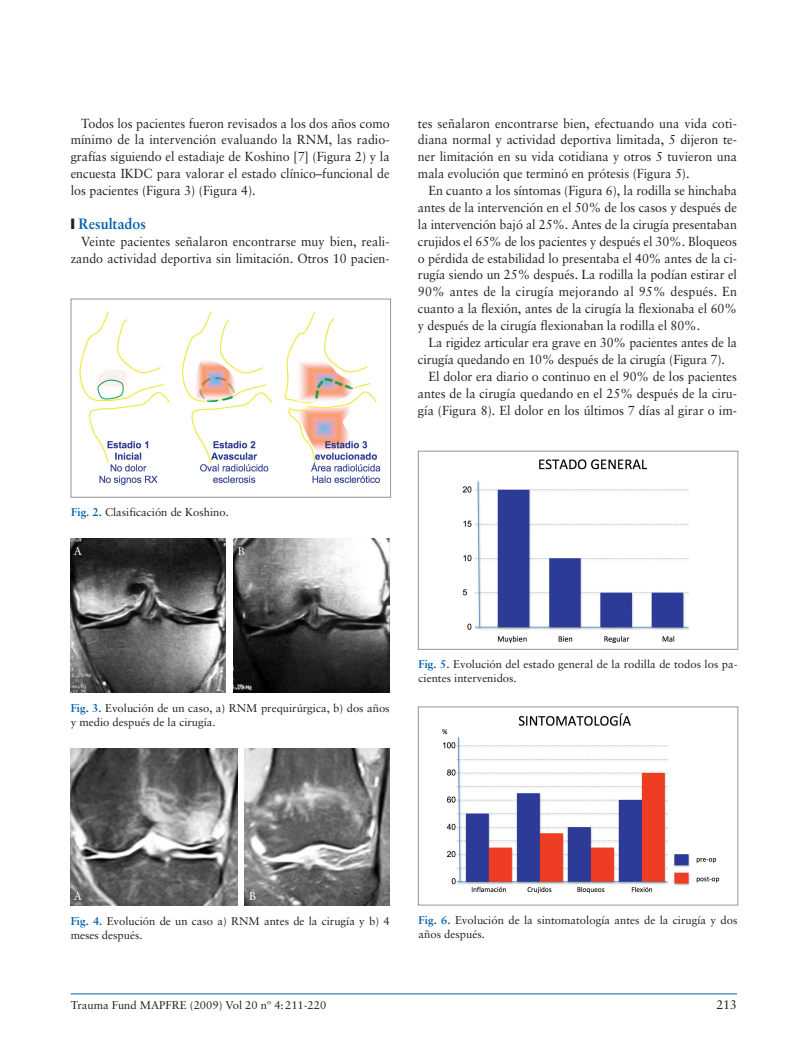
<style>
.page{position:relative;width:808px;height:1053px;background:#fff}
.page>*{position:absolute;margin:0;border:0;box-sizing:border-box;transform-origin:0 0}
.t1{font:700 15px "Sabon";color:#015dab;scale:.95 1}
.t2{font:13.12px/16.9px "Sabon";color:#231f20;text-align:justify;scale:.95 1}
.t3{font:12.5px "Sabon";color:#231f20}
.t4{font:11.25px/13.8px "Sabon";color:#231f20}
.t5{font:11.25px "Sabon";color:#fff}
.s1{color:#231f20}
.s2{font-weight:700;color:#015dab}
</style>
<div class="page">
<hr style="left:71px;top:993px;width:666px;height:1px;background:#015dab">
<img style="left:79px;top:311px;width:302px;height:174px">
<div style="left:71px;top:299px;width:320px;height:198px;border:1px solid #939598"></div>
<img style="left:462px;top:459px;width:227px;height:185px">
<div style="left:418px;top:451px;width:320px;height:198px;border:1px solid #939598"></div>
<img style="left:442px;top:713px;width:278px;height:181px">
<div style="left:418px;top:706px;width:320px;height:199px;border:1px solid #939598"></div>
<img style="left:71px;top:539px;width:155px;height:153px">
<img style="left:234px;top:539px;width:155px;height:153px">
<img style="left:71px;top:748px;width:166px;height:157px">
<img style="left:245px;top:748px;width:144px;height:157px">
<p class="t2" style="left:71px;top:116px;width:337px;text-indent:11px">Todos los pacientes fueron revisados a los dos años como mínimo de la intervención evaluando la RNM, las radio&shy;grafías siguiendo el estadiaje de Koshino [7] (Figura 2) y la encuesta IKDC para valorar el estado clínico–funcional de los pacientes (Figura 3) (Figura 4).</p>
<p class="t1" style="left:71px;top:217px;width:81px"><span class="s1">❙</span> Resultados</p>
<p class="t2" style="left:71px;top:234px;width:337px;text-align:right">Veinte pacientes señalaron encontrarse muy bien, reali&shy;zando actividad deportiva sin limitación. Otros 10 pacien-</p>
<p class="t2" style="left:418px;top:116px;width:337px">tes señalaron encontrarse bien, efectuando una vida coti&shy;diana normal y actividad deportiva limitada, 5 dijeron te&shy;ner limitación en su vida cotidiana y otros 5 tuvieron una mala evolución que terminó en prótesis (Figura 5).</p>
<p class="t2" style="left:418px;top:183px;width:337px;text-indent:11px">En cuanto a los síntomas (Figura 6), la rodilla se hinchaba antes de la intervención en el 50% de los casos y después de la intervención bajó al 25%. Antes de la cirugía presentaban crujidos el 65% de los pacientes y después el 30%. Bloqueos o pérdida de estabilidad lo presentaba el 40% antes de la ci&shy;rugía siendo un 25% después. La rodilla la podían estirar el 90% antes de la cirugía mejorando al 95% después. En cuanto a la flexión, antes de la cirugía la flexionaba el 60% y después de la cirugía flexionaban la rodilla el 80%.</p>
<p class="t2" style="left:429px;top:335px;width:326px">La rigidez articular era grave en 30% pacientes antes de la</p>
<p class="t2" style="left:418px;top:352px;width:325px">cirugía quedando en 10% después de la cirugía (Figura 7).</p>
<p class="t2" style="left:429px;top:369px;width:326px">El dolor era diario o continuo en el 90% de los pacientes</p>
<p class="t2" style="left:418px;top:386px;width:337px">antes de la cirugía quedando en el 25% después de la ciru-</p>
<p class="t2" style="left:418px;top:402px;width:337px">gía (Figura 8). El dolor en los últimos 7 días al girar o im-</p>
<p class="t4" style="left:71px;top:506px;width:159px"><span class="s2">Fig. 2.</span> Clasificación de Koshino.</p>
<p class="t5" style="left:74px;top:546px;width:10px">A</p>
<p class="t5" style="left:238px;top:546px;width:8px">B</p>
<p class="t4" style="left:71px;top:702px;width:320px"><span class="s2">Fig. 3.</span> Evolución de un caso, a) RNM prequirúrgica, b) dos años y medio después de la cirugía.</p>
<p class="t4" style="left:419px;top:658px;width:320px"><span class="s2">Fig. 5.</span> Evolución del estado general de la rodilla de todos los pa&shy;cientes intervenidos.</p>
<p class="t5" style="left:74px;top:891px;width:10px">A</p>
<p class="t5" style="left:249px;top:891px;width:8px">B</p>
<p class="t4" style="left:71px;top:915px;width:320px"><span class="s2">Fig. 4.</span> Evolución de un caso a) RNM antes de la cirugía y b) 4 meses después.</p>
<p class="t4" style="left:419px;top:914px;width:320px"><span class="s2">Fig. 6.</span> Evolución de la sintomatología antes de la cirugía y dos años después.</p>
<p class="t4" style="left:71px;top:999px;width:257px">Trauma Fund MAPFRE (2009) Vol 20 nº 4:211-220</p>
<p class="t3" style="left:716px;top:999px;width:22px">213</p>
</div>
